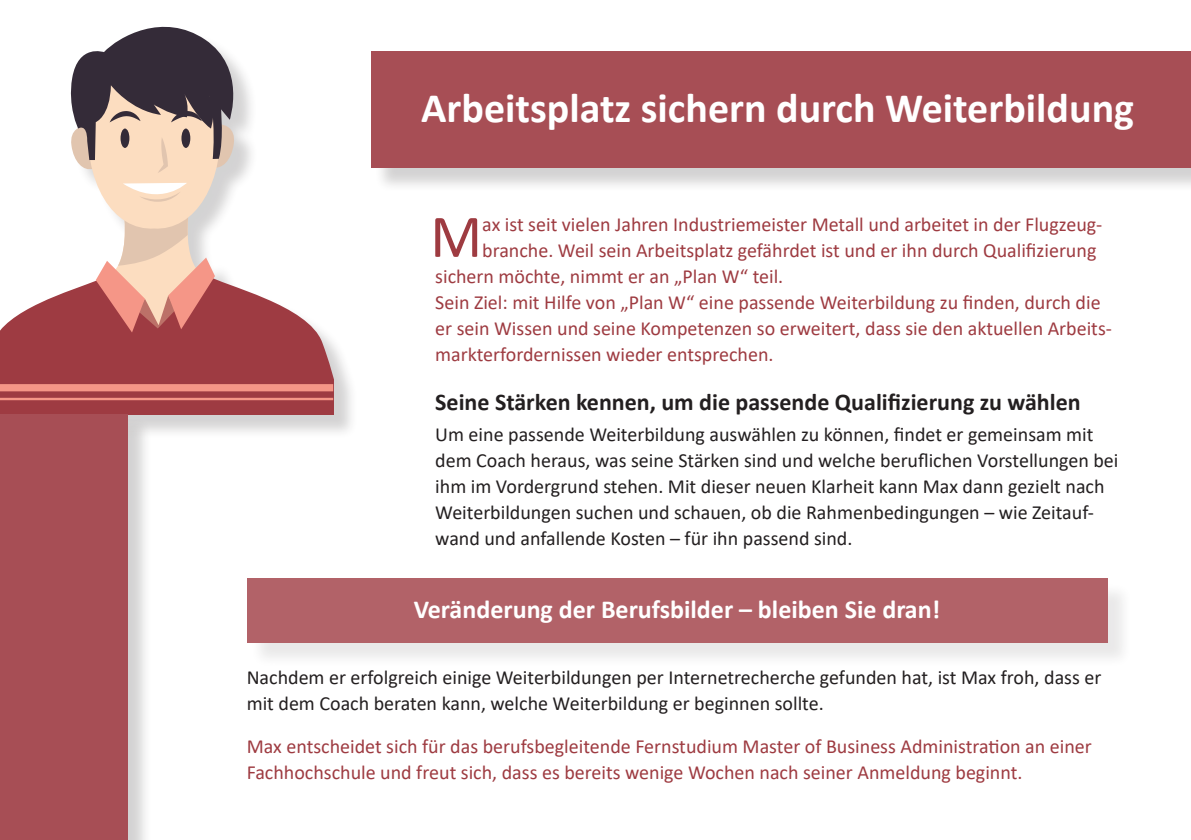
<style>
.page{position:relative;width:1191px;height:840px;background:#fff}
.page>*{position:absolute;margin:0;border:0;box-sizing:border-box;transform-origin:0 0}
.t1{font:61px "Calibri";color:#9e3b41}
.t2{font:700 42px "Calibri";color:#fff}
.t3{font:700 26px "Calibri";color:#fff}
.t4{font:700 24px "Calibri";color:#231f20}
.t5{font:20px/26px "Calibri";color:#9e3b41}
.t6{font:20px/26px "Calibri";color:#231f20}
</style>
<div class="page">
<div style="left:250px;top:581px;width:882px;height:86px;background:#231f20;opacity:.1"></div>
<div style="left:247px;top:578px;width:860px;height:64px;background:#b26268"></div>
<div style="left:374px;top:54px;width:817px;height:138px;background:#231f20;opacity:.2"></div>
<div style="left:371px;top:51px;width:820px;height:116px;background:#a74e55"></div>
<div style="left:3px;top:30px;width:355px;height:409px;background:#231f20;opacity:.2"></div>
<svg style="left:3px;top:212px;width:330px;height:62px"></svg>
<svg style="left:0;top:274px;width:333px;height:140px;fill:#9e3b42"></svg>
<div style="left:0;top:384px;width:333px;height:7px;background:#f59687"></div>
<hr style="left:0;top:397px;width:333px;height:3px;background:#f59687">
<svg style="left:67px;top:26px;width:180px;height:306px"></svg>
<div style="left:3px;top:417px;width:150px;height:422px;background:#231f20;opacity:.2"></div>
<div style="left:0;top:414px;width:128px;height:425px;background:#a74e55"></div>
<h2 class="t2" style="left:421px;top:79px;width:714px">Arbeitsplatz sichern durch Weiterbildung</h2>
<h1 class="t1" style="left:430px;top:194px;width:54px">M</h1>
<p class="t5" style="left:482px;top:210px;width:621px">ax ist seit vielen Jahren Industriemeister Metall und arbeitet in der Flugzeug-</p>
<p class="t5" style="left:482px;top:236px;width:615px">branche. Weil sein Arbeitsplatz gefährdet ist und er ihn durch Qualifizierung</p>
<p class="t5" style="left:435px;top:262px;width:349px">sichern möchte, nimmt er an „Plan W“ teil.</p>
<p class="t5" style="left:435px;top:288px;width:667px">Sein Ziel: mit Hilfe von „Plan W“ eine passende Weiterbildung zu finden, durch die</p>
<p class="t5" style="left:435px;top:314px;width:678px">er sein Wissen und seine Kompetenzen so erweitert, dass sie den aktuellen Arbeits-</p>
<p class="t5" style="left:435px;top:340px;width:340px">markterfordernissen wieder entsprechen.</p>
<p class="t4" style="left:435px;top:384px;width:647px">Seine Stärken kennen, um die passende Qualifizierung zu wählen</p>
<p class="t6" style="left:435px;top:421px;width:684px">Um eine passende Weiterbildung auswählen zu können, findet er gemeinsam mit dem Coach heraus, was seine Stärken sind und welche beruflichen Vorstellungen bei ihm im Vordergrund stehen. Mit dieser neuen Klarheit kann Max dann gezielt nach Weiterbildungen suchen und schauen, ob die Rahmenbedingungen – wie Zeitauf&shy;wand und anfallende Kosten – für ihn passend sind.</p>
<h3 class="t3" style="left:414px;top:591px;width:528px">Veränderung der Berufsbilder – bleiben Sie dran!</h3>
<p class="t6" style="left:247px;top:663px;width:856px">Nachdem er erfolgreich einige Weiterbildungen per Internetrecherche gefunden hat, ist Max froh, dass er mit dem Coach beraten kann, welche Weiterbildung er beginnen sollte.</p>
<p class="t5" style="left:247px;top:732px;width:846px">Max entscheidet sich für das berufsbegleitende Fernstudium Master of Business Administration an einer<br>Fachhochschule und freut sich, dass es bereits wenige Wochen nach seiner Anmeldung beginnt.</p>
</div>
